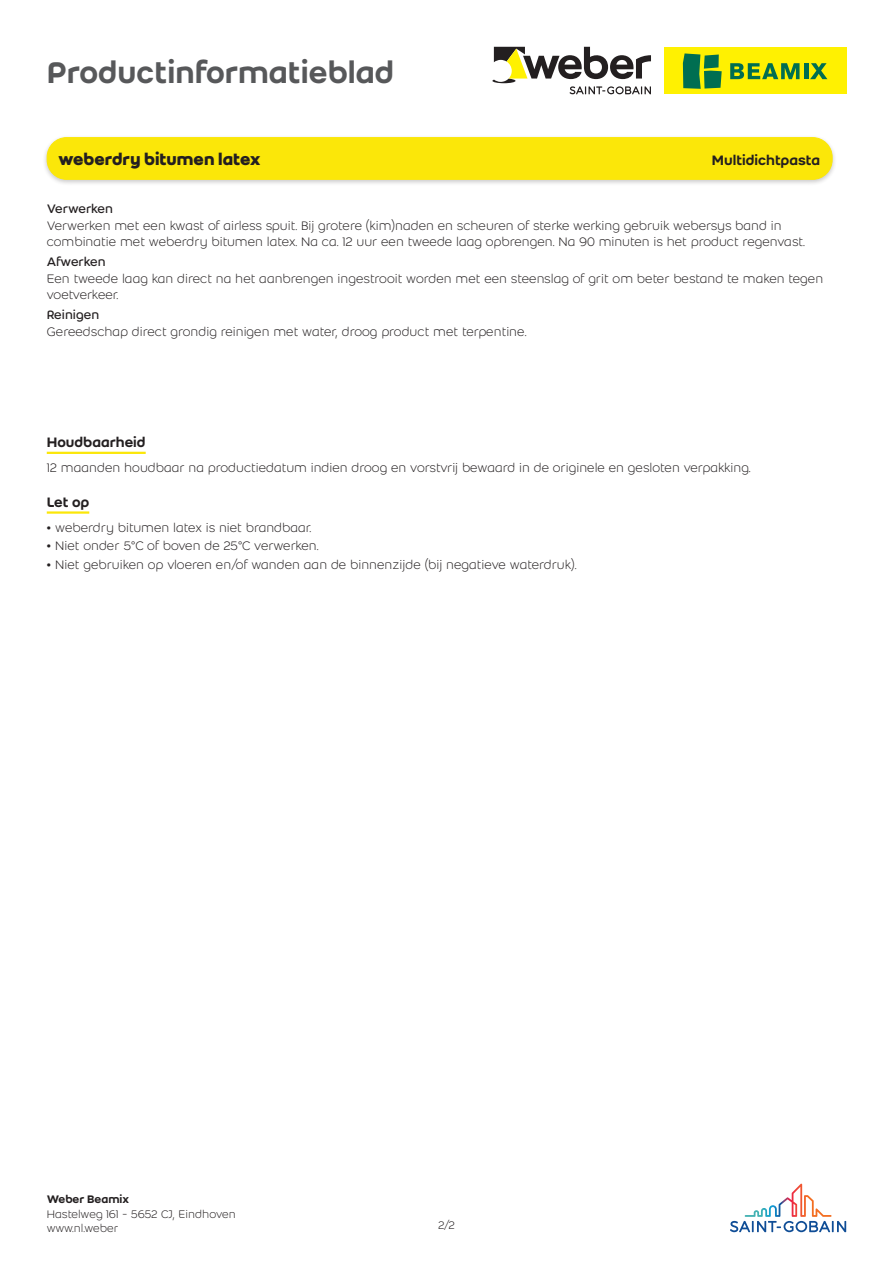
<style>
.page{position:relative;width:893px;height:1263px;background:#fff}
.page>*{position:absolute;margin:0;border:0;box-sizing:border-box;transform-origin:0 0}
.t1{font:500 33px "Weber";color:#57585a}
.Product_type{font:700 18px "Weber";color:#231f20}
.Longname{font:500 15px "Weber";color:#231f20}
.Product_type-2{font:500 15px "Weber";color:#231f20}
.level__text{font:300 13.5px/16.2px "Weber";color:#231f20}
.Value{font:300 13.5px "Weber";color:#231f20}
.level__header{font:13.5px "Weber";letter-spacing:-.005em;color:#231f20}
.t2{font:300 12px/14.4px "Weber";color:#231f20}
.t3{font:500 12px "Weber";color:#231f20}
.s1{font-weight:500}
</style>
<div class="page">
<svg style="left:730px;top:1184px;width:116px;height:48px"></svg>
<div style="left:664px;top:47px;width:182px;height:47px;background:#fff101"></div>
<svg style="left:683px;top:53px;width:39px;height:36px"></svg>
<hr style="left:804px;top:63px;width:4px;height:16px;background:#006e51">
<svg style="left:810px;top:63px;width:17px;height:16px"></svg>
<svg style="left:730px;top:63px;width:69px;height:16px"></svg>
<svg style="left:492px;top:47px;width:159px;height:47px"></svg>
<hr style="left:47px;top:452px;width:99px;height:2px;background:#fbe709">
<hr style="left:47px;top:511px;width:42px;height:3px;background:#fbe709">
<div style="left:42px;top:135px;width:795px;height:52px;background:#231f20;opacity:.24"></div>
<div style="left:47px;top:138px;width:785px;height:41px;background:#fbe709;border-radius:20px"></div>
<div style="left:47px;top:137px;width:785px;height:43px;border:1px solid #fbe709;border-radius:20px"></div>
<h1 class="t1" style="left:47px;top:48px;width:349px">Productinformatieblad</h1>
<p class="Product_type" style="left:58px;top:146px;width:204px">weberdry bitumen latex</p>
<p class="Product_type-2" style="left:712px;top:149px;width:110px">Multidichtpasta</p>
<p class="level__header" style="left:47px;top:199px;width:68px">Verwerken</p>
<p class="level__text" style="left:47px;top:217px;width:760px">Verwerken met een kwast of airless spuit. Bij grotere (kim)naden en scheuren of sterke werking gebruik webersys band in combinatie met weberdry bitumen latex. Na ca. 12 uur een tweede laag opbrengen. Na 90 minuten is het product regenvast.</p>
<p class="level__header" style="left:47px;top:252px;width:60px">Afwerken</p>
<p class="level__text" style="left:47px;top:270px;width:778px">Een tweede laag kan direct na het aanbrengen ingestrooit worden met een steenslag of grit om beter bestand te maken tegen voetverkeer.</p>
<p class="level__header" style="left:47px;top:305px;width:54px">Reinigen</p>
<p class="level__text" style="left:47px;top:323px;width:481px">Gereedschap direct grondig reinigen met water, droog product met terpentine.</p>
<p class="Longname" style="left:47px;top:432px;width:100px">Houdbaarheid</p>
<p class="Value" style="left:47px;top:459px;width:705px">12 maanden houdbaar na productiedatum indien droog en vorstvrij bewaard in de originele en gesloten verpakking.</p>
<p class="Longname" style="left:47px;top:491px;width:44px">Let op</p>
<p class="level__text" style="left:47px;top:519px;width:266px"><span class="s1">•</span> weberdry bitumen latex is niet brandbaar.</p>
<p class="level__text" style="left:47px;top:537px;width:273px"><span class="s1">•</span> Niet onder 5°C of boven de 25°C verwerken.</p>
<p class="level__text" style="left:47px;top:556px;width:531px"><span class="s1">•</span> Niet gebruiken op vloeren en/of wanden aan de binnenzijde (bij negatieve waterdruk).</p>
<p class="t3" style="left:47px;top:1191px;width:84px">Weber Beamix</p>
<p class="t2" style="left:47px;top:1206px;width:190px">Hastelweg 161 - 5652 CJ, Eindhoven www.nl.weber</p>
<p class="t2" style="left:438px;top:1218px;width:18px">2/2</p>
</div>
